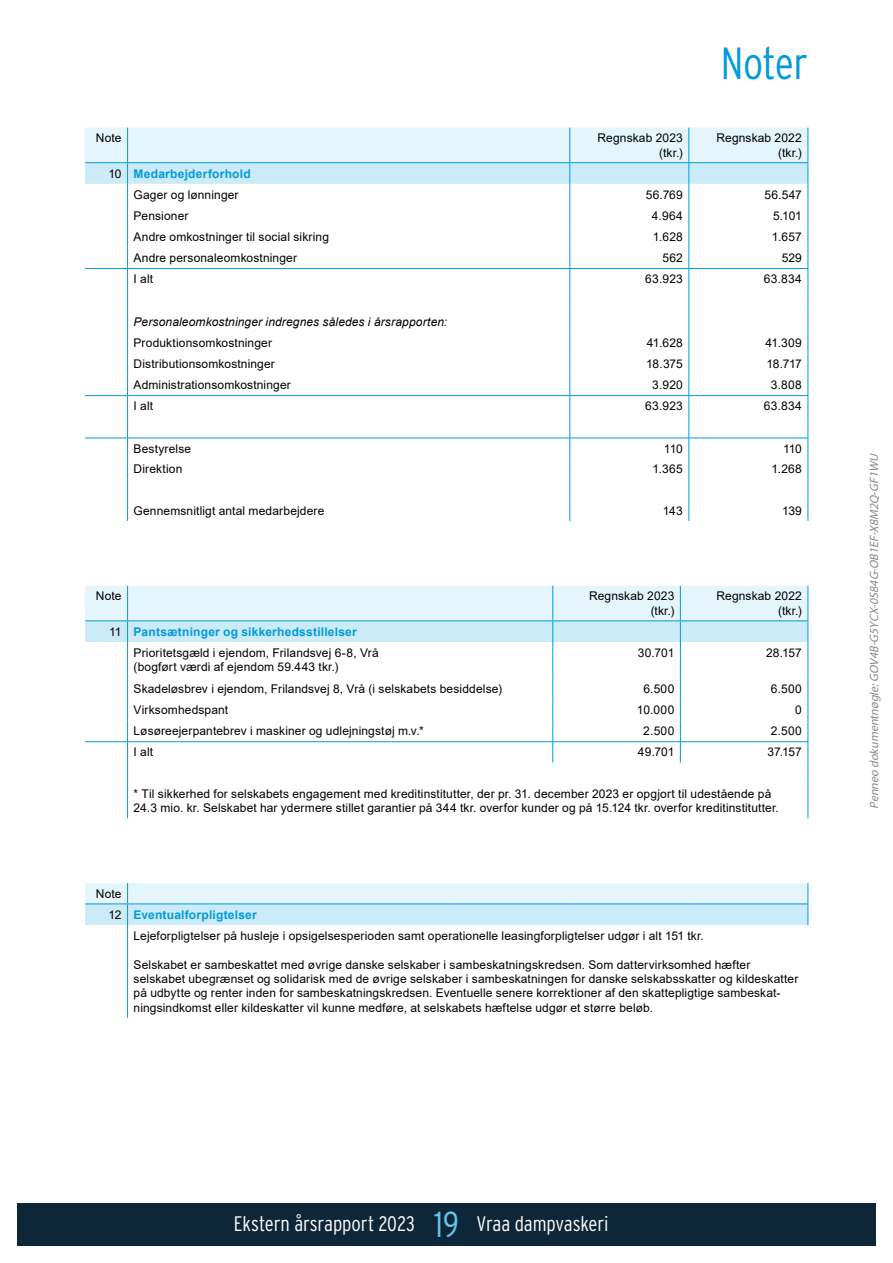
<style>
.page{position:relative;width:893px;height:1263px;background:#fff}
.page>*{position:absolute;margin:0;border:0;box-sizing:border-box;transform-origin:0 0}
.t1{font:300 45px "Interstate Condensed";letter-spacing:-.015em;color:#009ade}
.t2{font:300 36px "Interstate Condensed";color:#66c3eb}
.t3{font:300 21px "Interstate Condensed";letter-spacing:-.005em;color:#fff}
.t4{font:12px/14.4px "Arial";letter-spacing:.01em;color:#000;text-align:right}
.t5{font:italic 12px "Myriad Pro";color:#888}
.t6{font:italic 12px "Arial";letter-spacing:.01em;color:#000}
.t7{font:700 12px "Arial";letter-spacing:.02em;color:#009ade}
.s1{font-weight:700;color:#009ade}
.s2{font-weight:400;color:#000}
</style>
<div class="page">
<svg style="left:85px;top:128px;width:724px;height:393px"></svg>
<svg style="left:85px;top:586px;width:724px;height:56px;background:#d6eff9"></svg>
<hr style="left:127px;top:642px;width:1px;height:36px;background:#009ade">
<hr style="left:553px;top:642px;width:1px;height:36px;background:#009ade">
<hr style="left:680px;top:642px;width:1px;height:36px;background:#009ade">
<hr style="left:808px;top:642px;width:1px;height:36px;background:#009ade">
<hr style="left:85px;top:741px;width:43px;height:1px;background:#009ade">
<hr style="left:128px;top:741px;width:425px;height:1px;background:#009ade">
<svg style="left:127px;top:678px;width:1px;height:105px"></svg>
<svg style="left:553px;top:678px;width:256px;height:105px"></svg>
<hr style="left:127px;top:783px;width:1px;height:35px;background:#009ade">
<hr style="left:808px;top:783px;width:1px;height:35px;background:#009ade">
<hr style="left:127px;top:925px;width:1px;height:93px;background:#009ade">
<svg style="left:85px;top:883px;width:724px;height:42px;background:#d3edf9"></svg>
<hr style="left:689px;top:903px;width:119px;height:1px;background:#009ade">
<div style="left:17px;top:1203px;width:859px;height:43px;background:#0d2638"></div>
<h1 class="t1" style="left:721px;top:42px;width:89px">Noter</h1>
<p class="t4" style="left:96px;top:132px;width:27px">Note</p>
<p class="t4" style="left:598px;top:132px;width:87px">Regnskab 2023 (tkr.)</p>
<p class="t4" style="left:716px;top:132px;width:87px">Regnskab 2022 (tkr.)</p>
<p class="t4" style="left:134px;top:164px;width:119px;line-height:20.7px;text-align:left;text-indent:-25px">10 <span class="s1">Medarbejderforhold<br></span>Gager og lønninger</p>
<p class="t4" style="left:646px;top:188px;width:39px">56.769</p>
<p class="t4" style="left:764px;top:188px;width:39px">56.547</p>
<p class="t4" style="left:134px;top:209px;width:56px">Pensioner</p>
<p class="t4" style="left:652px;top:209px;width:33px">4.964</p>
<p class="t4" style="left:773px;top:209px;width:30px">5.101</p>
<p class="t4" style="left:134px;top:231px;width:197px">Andre omkostninger til social sikring</p>
<p class="t4" style="left:653px;top:231px;width:31px">1.628</p>
<p class="t4" style="left:772px;top:231px;width:32px">1.657</p>
<p class="t4" style="left:134px;top:252px;width:165px">Andre personaleomkostninger</p>
<p class="t4" style="left:662px;top:252px;width:22px">562</p>
<p class="t4" style="left:782px;top:252px;width:22px">529</p>
<p class="t4" style="left:134px;top:273px;width:21px">I alt</p>
<p class="t4" style="left:645px;top:273px;width:39px">63.923</p>
<p class="t4" style="left:764px;top:273px;width:40px">63.834</p>
<p class="t6" style="left:134px;top:317px;width:315px">Personaleomkostninger indregnes således i årsrapporten:</p>
<p class="t4" style="left:134px;top:336px;width:140px">Produktionsomkostninger</p>
<p class="t4" style="left:647px;top:336px;width:37px">41.628</p>
<p class="t4" style="left:765px;top:336px;width:38px">41.309</p>
<p class="t4" style="left:134px;top:358px;width:143px">Distributionsomkostninger</p>
<p class="t4" style="left:646px;top:358px;width:38px">18.375</p>
<p class="t4" style="left:767px;top:358px;width:37px">18.717</p>
<p class="t4" style="left:134px;top:379px;width:159px">Administrationsomkostninger</p>
<p class="t4" style="left:652px;top:379px;width:32px">3.920</p>
<p class="t4" style="left:771px;top:379px;width:33px">3.808</p>
<p class="t4" style="left:134px;top:400px;width:21px">I alt</p>
<p class="t4" style="left:645px;top:400px;width:39px">63.923</p>
<p class="t4" style="left:764px;top:400px;width:40px">63.834</p>
<p class="t4" style="left:134px;top:442px;width:59px">Bestyrelse</p>
<p class="t4" style="left:664px;top:442px;width:20px">110</p>
<p class="t4" style="left:783px;top:442px;width:20px">110</p>
<p class="t4" style="left:134px;top:463px;width:50px">Direktion</p>
<p class="t4" style="left:652px;top:463px;width:32px">1.365</p>
<p class="t4" style="left:771px;top:463px;width:32px">1.268</p>
<p class="t4" style="left:134px;top:504px;width:192px">Gennemsnitligt antal medarbejdere</p>
<p class="t4" style="left:663px;top:504px;width:21px">143</p>
<p class="t4" style="left:782px;top:504px;width:21px">139</p>
<p class="t4" style="left:96px;top:590px;width:27px">Note</p>
<p class="t4" style="left:589px;top:590px;width:87px">Regnskab 2023 (tkr.)</p>
<p class="t4" style="left:716px;top:590px;width:87px">Regnskab 2022 (tkr.)</p>
<p class="t4" style="left:134px;top:622px;width:247px;line-height:20.7px;text-align:left;text-indent:-24px">11 <span class="s1">Pantsætninger og sikkerhedsstillelser<br></span>Prioritetsgæld i ejendom, Frilandsvej 6-8, Vrå</p>
<p class="t4" style="left:134px;top:661px;width:206px">(bogført værdi af ejendom 59.443 tkr.)</p>
<p class="t4" style="left:638px;top:646px;width:38px">30.701</p>
<p class="t4" style="left:766px;top:646px;width:37px">28.157</p>
<p class="t4" style="left:134px;top:681px;width:370px">Skadeløsbrev i ejendom, Frilandsvej 8, Vrå (i selskabets besiddelse)</p>
<p class="t4" style="left:643px;top:682px;width:33px">6.500</p>
<p class="t4" style="left:771px;top:682px;width:33px">6.500</p>
<p class="t4" style="left:134px;top:704px;width:96px">Virksomhedspant</p>
<p class="t4" style="left:637px;top:704px;width:39px">10.000</p>
<p class="t4" style="left:795px;top:704px;width:8px">0</p>
<p class="t4" style="left:134px;top:725px;width:292px">Løsøreejerpantebrev i maskiner og udlejningstøj m.v.*</p>
<p class="t4" style="left:643px;top:725px;width:33px">2.500</p>
<p class="t4" style="left:771px;top:725px;width:33px">2.500</p>
<p class="t4" style="left:134px;top:746px;width:21px">I alt</p>
<p class="t4" style="left:638px;top:746px;width:38px">49.701</p>
<p class="t4" style="left:768px;top:746px;width:36px">37.157</p>
<p class="t4" style="left:134px;top:787px;width:647px;text-align:left">* Til sikkerhed for selskabets engagement med kreditinstitutter, der pr. 31. december 2023 er opgjort til udestående på<br>24.3 mio. kr. Selskabet har ydermere stillet garantier på 344 tkr. overfor kunder og på 15.124 tkr. overfor kreditinstitutter.</p>
<p class="t4" style="left:96px;top:887px;width:27px">Note</p>
<p class="t7" style="left:109px;top:910px;width:150px"><span class="s2">12</span> Eventualforpligtelser</p>
<p class="t4" style="left:134px;top:929px;width:572px">Lejeforpligtelser på husleje i opsigelsesperioden samt operationelle leasingforpligtelser udgør i alt 151 tkr.</p>
<p class="t4" style="left:134px;top:958px;width:666px;text-align:left">Selskabet er sambeskattet med øvrige danske selskaber i sambeskatningskredsen. Som dattervirksomhed hæfter selskabet ubegrænset og solidarisk med de øvrige selskaber i sambeskatningen for danske selskabsskatter og kildeskatter på udbytte og renter inden for sambeskatningskredsen. Eventuelle senere korrektioner af den skattepligtige sambeskat&shy;ningsindkomst eller kildeskatter vil kunne medføre, at selskabets hæftelse udgør et større beløb.</p>
<p class="t5" style="left:869px;top:809px;width:359px;rotate:-90deg">Penneo dokumentnøgle:GOV4B-G5YCX-0S84G-OB1EF-X8M2Q-GF1WU</p>
<h2 class="t2" style="left:434px;top:1208px;width:26px">19</h2>
<h3 class="t3" style="left:234px;top:1214px;width:182px">Ekstern årsrapport 2023</h3>
<h3 class="t3" style="left:477px;top:1214px;width:133px">Vraa dampvaskeri</h3>
</div>
